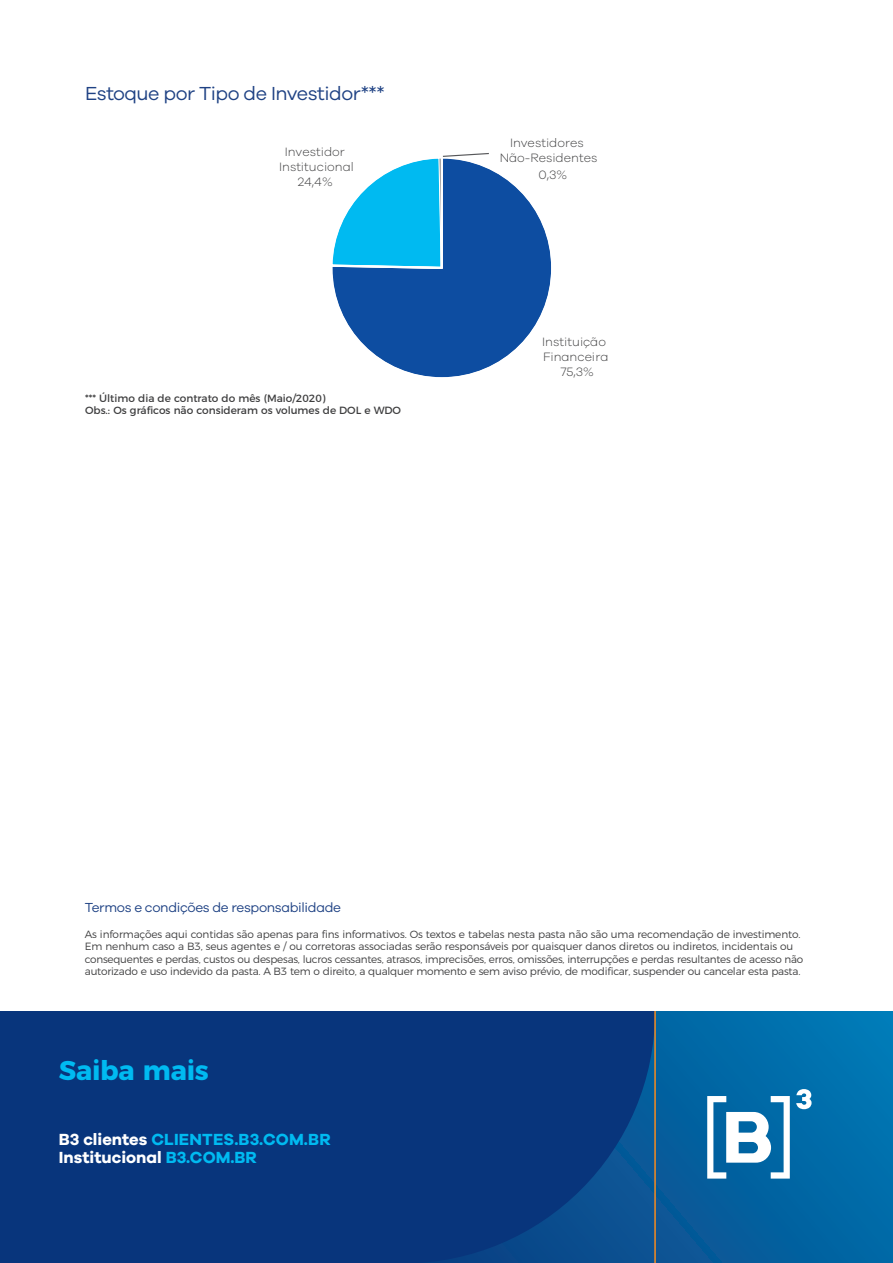
<style>
.page{position:relative;width:893px;height:1263px;background:#fff}
.page>*{position:absolute;margin:0;border:0;box-sizing:border-box;transform-origin:0 0}
.t1{font:700 27px "Montserrat";letter-spacing:-.01em;color:#00baf1}
.t2{font:19.5px "Galano Grotesque";letter-spacing:-.025em;color:#1f4284}
.t3{font:700 16.65px "Galano Grotesque";color:#fff}
.t4{font:700 16.65px "Galano Grotesque";color:#00baf1}
.t5{font:13.5px "Galano Grotesque";letter-spacing:-.025em;color:#1f4284}
.t6{font:300 12.45px/15px "Galano Grotesque";color:#3e3e3f;text-align:center}
.t7{font:300 10.5px/12.6px "Montserrat";letter-spacing:-.02em;color:#3e3e3f}
.t8{font:10.5px/12.6px "Montserrat";color:#3e3e3f}
.s1{color:#00baf1}
</style>
<div class="page">
<div style="left:331px;top:157px;width:221px;height:221px;background:#0d4da1;border-radius:110px"></div>
<svg style="left:331px;top:153px;width:159px;height:117px"></svg>
<div style="left:385px;top:1011px;width:508px;height:252px;background:linear-gradient(to bottom,#0072af,#045e9c)"></div>
<svg style="left:0;top:1011px;width:654px;height:252px;background:#08377d"></svg>
<svg style="left:796px;top:1089px;width:15px;height:20px"></svg>
<svg style="left:707px;top:1096px;width:83px;height:82px"></svg>
<hr style="left:654px;top:1011px;width:2px;height:252px;background:#f68b1f">
<h2 class="t2" style="left:85px;top:82px;width:301px">Estoque por Tipo de Investidor***</h2>
<p class="t6" style="left:279px;top:144px;width:76px">Investidor<br>Institucional</p>
<p class="t6" style="left:298px;top:174px;width:36px">24,4%</p>
<p class="t8" style="left:85px;top:391px;width:317px">*** Último dia de contrato do mês (Maio/2020)<br>Obs.: Os gráficos não consideram os volumes de DOL e WDO</p>
<p class="t6" style="left:500px;top:135px;width:99px">Investidores<br>Não-Residentes</p>
<p class="t6" style="left:538px;top:167px;width:30px">0,3%</p>
<p class="t6" style="left:542px;top:334px;width:68px;text-align:left">Instituição<br>Financeira</p>
<p class="t6" style="left:560px;top:364px;width:35px">75,3%</p>
<p class="t5" style="left:85px;top:900px;width:258px">Termos e condições de responsabilidade</p>
<p class="t7" style="left:85px;top:927px;width:720px">As informações aqui contidas são apenas para fins informativos. Os textos e tabelas nesta pasta não são uma recomendação de investimento.<br>Em nenhum caso a B3, seus agentes e / ou corretoras associadas serão responsáveis por quaisquer danos diretos ou indiretos, incidentais ou consequentes e perdas, custos ou despesas, lucros cessantes, atrasos, imprecisões, erros, omissões, interrupções e perdas resultantes de acesso não autorizado e uso indevido da pasta. A B3 tem o direito, a qualquer momento e sem aviso prévio, de modificar, suspender ou cancelar esta pasta.</p>
<h1 class="t1" style="left:59px;top:1048px;width:151px">Saiba mais</h1>
<h3 class="t3" style="left:59px;top:1129px;width:104px">B3 clientes <span class="s1">cliente</span></h3>
<h3 class="t4" style="left:224px;top:1129px;width:54px">S.b3.com</h3>
<h3 class="t4" style="left:304px;top:1129px;width:16px">.br</h3>
<h3 class="t3" style="left:59px;top:1147px;width:199px">Institucional <span class="s1">B3.COM.BR</span></h3>
</div>
